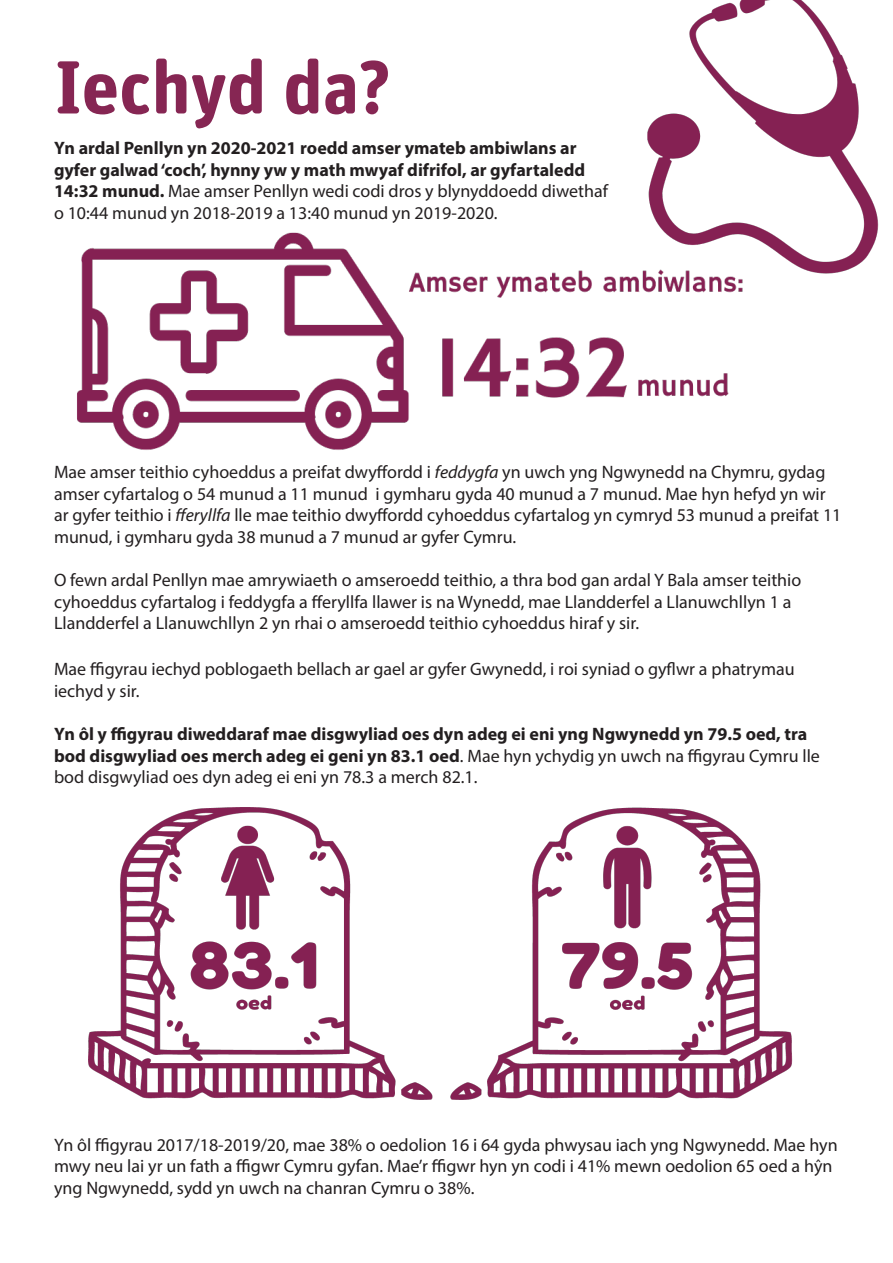
<style>
.page{position:relative;width:893px;height:1263px;background:#fff}
.page>*{position:absolute;margin:0;border:0;box-sizing:border-box;transform-origin:0 0}
.t1{font:700 75px "Unit Rounded Pro";color:#862653}
.t2{font:18px/21.6px "Myriad Pro";color:#231f20}
.t3{font:700 18px/21.6px "Myriad Pro";color:#231f20}
.s1{font-weight:400}
.s2{font-style:italic}
</style>
<div class="page">
<img style="left:450px;top:807px;width:343px;height:293px">
<img style="left:88px;top:807px;width:345px;height:293px">
<img style="left:77px;top:232px;width:666px;height:218px">
<img style="left:608px;top:0;width:271px;height:290px">
<p class="t1" style="left:54px;top:34px;width:339px">Iechyd da?</p>
<p class="t3" style="left:54px;top:137px;width:556px">Yn ardal Penllyn yn 2020-2021 roedd amser ymateb ambiwlans ar gyfer galwad ‘coch’, hynny yw y math mwyaf difrifol, ar gyfartaledd 14:32 munud. <span class="s1">Mae amser Penllyn wedi codi dros y blynyddoedd diwethaf o 10:44 munud yn 2018-2019 a 13:40 munud yn 2019-2020.</span></p>
<p class="t2" style="left:54px;top:461px;width:789px">Mae amser teithio cyhoeddus a preifat dwyffordd i <span class="s2">feddygfa</span> yn uwch yng Ngwynedd na Chymru, gydag amser cyfartalog o 54 munud a 11 munud i gymharu gyda 40 munud a 7 munud. Mae hyn hefyd yn wir ar gyfer teithio i <span class="s2">fferyllfa</span> lle mae teithio dwyffordd cyhoeddus cyfartalog yn cymryd 53 munud a preifat 11 munud, i gymharu gyda 38 munud a 7 munud ar gyfer Cymru.</p>
<p class="t2" style="left:54px;top:569px;width:749px">O fewn ardal Penllyn mae amrywiaeth o amseroedd teithio, a thra bod gan ardal Y Bala amser teithio cyhoeddus cyfartalog i feddygfa a fferyllfa llawer is na Wynedd, mae Llandderfel a Llanuwchllyn 1 a<br>Llandderfel a Llanuwchllyn 2 yn rhai o amseroedd teithio cyhoeddus hiraf y sir.</p>
<p class="t2" style="left:54px;top:658px;width:742px">Mae ffigyrau iechyd poblogaeth bellach ar gael ar gyfer Gwynedd, i roi syniad o gyflwr a phatrymau iechyd y sir.</p>
<p class="t3" style="left:54px;top:723px;width:767px">Yn ôl y ffigyrau diweddaraf mae disgwyliad oes dyn adeg ei eni yng Ngwynedd yn 79.5 oed, tra bod disgwyliad oes merch adeg ei geni yn 83.1 oed<span class="s1">. Mae hyn ychydig yn uwch na ffigyrau Cymru lle bod disgwyliad oes dyn adeg ei eni yn 78.3 a merch 82.1.</span></p>
<p class="t2" style="left:54px;top:1133px;width:785px">Yn ôl ffigyrau 2017/18-2019/20, mae 38% o oedolion 16 i 64 gyda phwysau iach yng Ngwynedd. Mae hyn mwy neu lai yr un fath a ffigwr Cymru gyfan. Mae’r ffigwr hyn yn codi i 41% mewn oedolion 65 oed a hŷn yng Ngwynedd, sydd yn uwch na chanran Cymru o 38%.</p>
</div>
